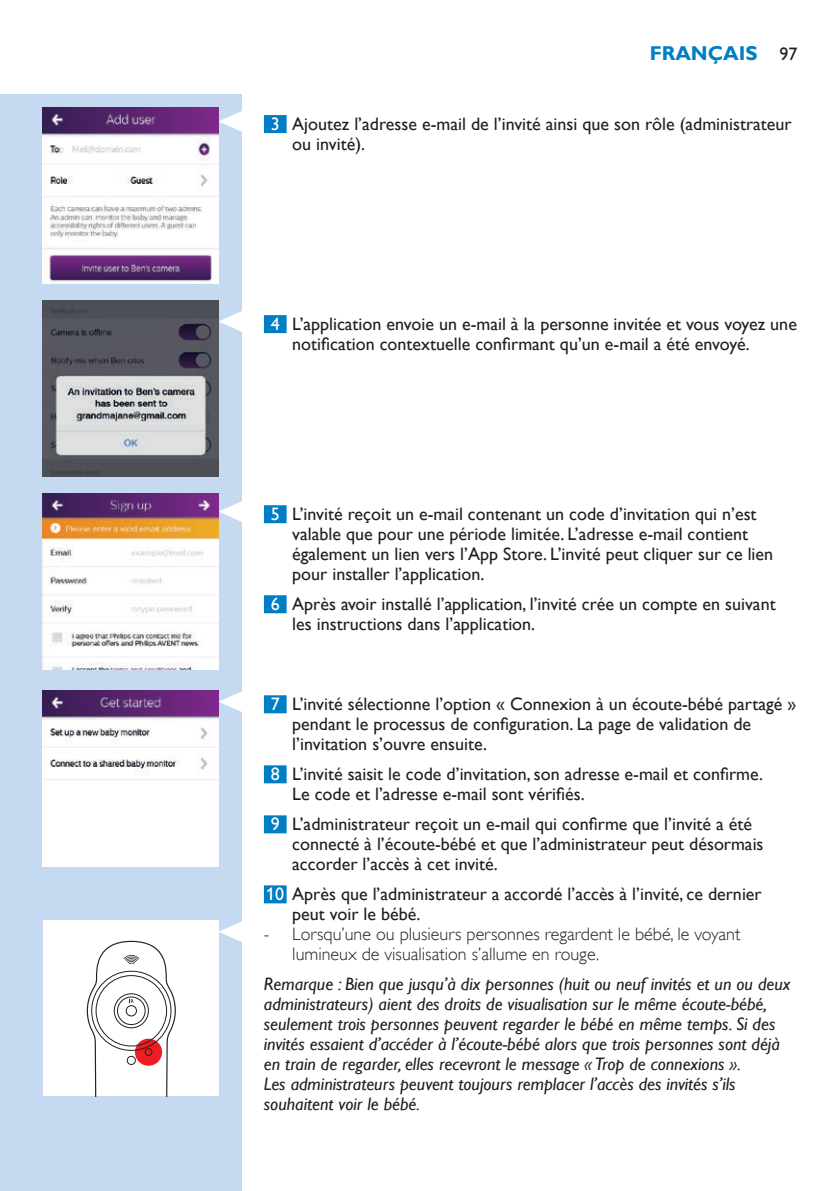
<style>
.page{position:relative;width:840px;height:1191px;background:#fff}
.page>*{position:absolute;margin:0;border:0;box-sizing:border-box;transform-origin:0 0}
.t1{font:700 20px "Gill Sans Alt One WGL";color:#007ec4}
.t2{font:18px/20px "Gill Sans Alt One WGL";color:#231f20}
.t3{font:italic 18px/20px "Gill Sans Alt One WGL";color:#231f20}
.t4{font:18px/20px "Gill Sans Alt One WGL Light";color:#231f20}
.s1{font-weight:400;font-size:18px;color:#231f20}
.s2{color:#fff}
</style>
<div class="page">
<div style="left:0;top:95px;width:241px;height:1096px;background:#c5daf0"></div>
<div style="left:264px;top:115px;width:22px;height:18px;background:#007ec4"></div>
<div style="left:264px;top:315px;width:22px;height:18px;background:#007ec4"></div>
<div style="left:264px;top:505px;width:22px;height:18px;background:#007ec4"></div>
<div style="left:264px;top:595px;width:22px;height:18px;background:#007ec4"></div>
<div style="left:264px;top:695px;width:22px;height:18px;background:#007ec4"></div>
<div style="left:264px;top:765px;width:22px;height:18px;background:#007ec4"></div>
<div style="left:264px;top:815px;width:22px;height:18px;background:#007ec4"></div>
<div style="left:264px;top:885px;width:22px;height:18px;background:#007ec4"></div>
<svg style="left:218px;top:110px;width:24px;height:23px"></svg>
<img style="left:43px;top:108px;width:175px;height:175px">
<svg style="left:218px;top:310px;width:24px;height:23px"></svg>
<img style="left:43px;top:300px;width:175px;height:176px">
<svg style="left:218px;top:500px;width:24px;height:23px"></svg>
<img style="left:43px;top:493px;width:175px;height:176px">
<svg style="left:218px;top:690px;width:24px;height:23px"></svg>
<img style="left:43px;top:690px;width:175px;height:176px">
<svg style="left:43px;top:920px;width:199px;height:176px;background:#f1f0f2"></svg>
<p class="t1" style="left:649px;top:40px;width:149px">FRANÇAIS <span class="s1">97</span></p>
<p class="t2" style="left:292px;top:114px;width:500px;text-indent:-22px"><span class="s2">3</span> Ajoutez l’adresse e-mail de l’invité ainsi que son rôle (administrateur ou invité).</p>
<p class="t2" style="left:292px;top:314px;width:506px;text-indent:-22px"><span class="s2">4</span> L’application envoie un e-mail à la personne invitée et vous voyez une notification contextuelle confirmant qu’un e-mail a été envoyé.</p>
<p class="t2" style="left:292px;top:504px;width:482px;text-indent:-22px"><span class="s2">5</span> L’invité reçoit un e-mail contenant un code d’invitation qui n’est valable que pour une période limitée. L’adresse e-mail contient également un lien vers l’App Store. L’invité peut cliquer sur ce lien pour installer l’application.</p>
<p class="t2" style="left:292px;top:594px;width:484px;text-indent:-22px"><span class="s2">6</span> Après avoir installé l’application, l’invité crée un compte en suivant les instructions dans l’application.</p>
<p class="t2" style="left:292px;top:694px;width:505px;text-indent:-22px"><span class="s2">7</span> L’invité sélectionne l’option « Connexion à un écoute-bébé partagé » pendant le processus de configuration. La page de validation de l’invitation s’ouvre ensuite.</p>
<p class="t2" style="left:292px;top:764px;width:472px;text-indent:-22px"><span class="s2">8</span> L’invité saisit le code d’invitation, son adresse e-mail et confirme.<br>Le code et l’adresse e-mail sont vérifiés.</p>
<p class="t2" style="left:292px;top:814px;width:472px;text-indent:-22px"><span class="s2">9</span> L’administrateur reçoit un e-mail qui confirme que l’invité a été connecté à l’écoute-bébé et que l’administrateur peut désormais accorder l’accès à cet invité.</p>
<p class="t2" style="left:292px;top:884px;width:470px;text-indent:-26px"><span class="s2">10</span> Après que l’administrateur a accordé l’accès à l’invité, ce dernier peut voir le bébé.</p>
<p class="t4" style="left:292px;top:924px;width:449px;text-indent:-28px">- Lorsqu’une ou plusieurs personnes regardent le bébé, le voyant lumineux de visualisation s’allume en rouge.</p>
<p class="t3" style="left:264px;top:974px;width:528px">Remarque : Bien que jusqu’à dix personnes (huit ou neuf invités et un ou deux administrateurs) aient des droits de visualisation sur le même écoute-bébé, seulement trois personnes peuvent regarder le bébé en même temps. Si des invités essaient d’accéder à l’écoute-bébé alors que trois personnes sont déjà en train de regarder, elles recevront le message « Trop de connexions ».<br>Les administrateurs peuvent toujours remplacer l’accès des invités s’ils souhaitent voir le bébé.</p>
</div>
